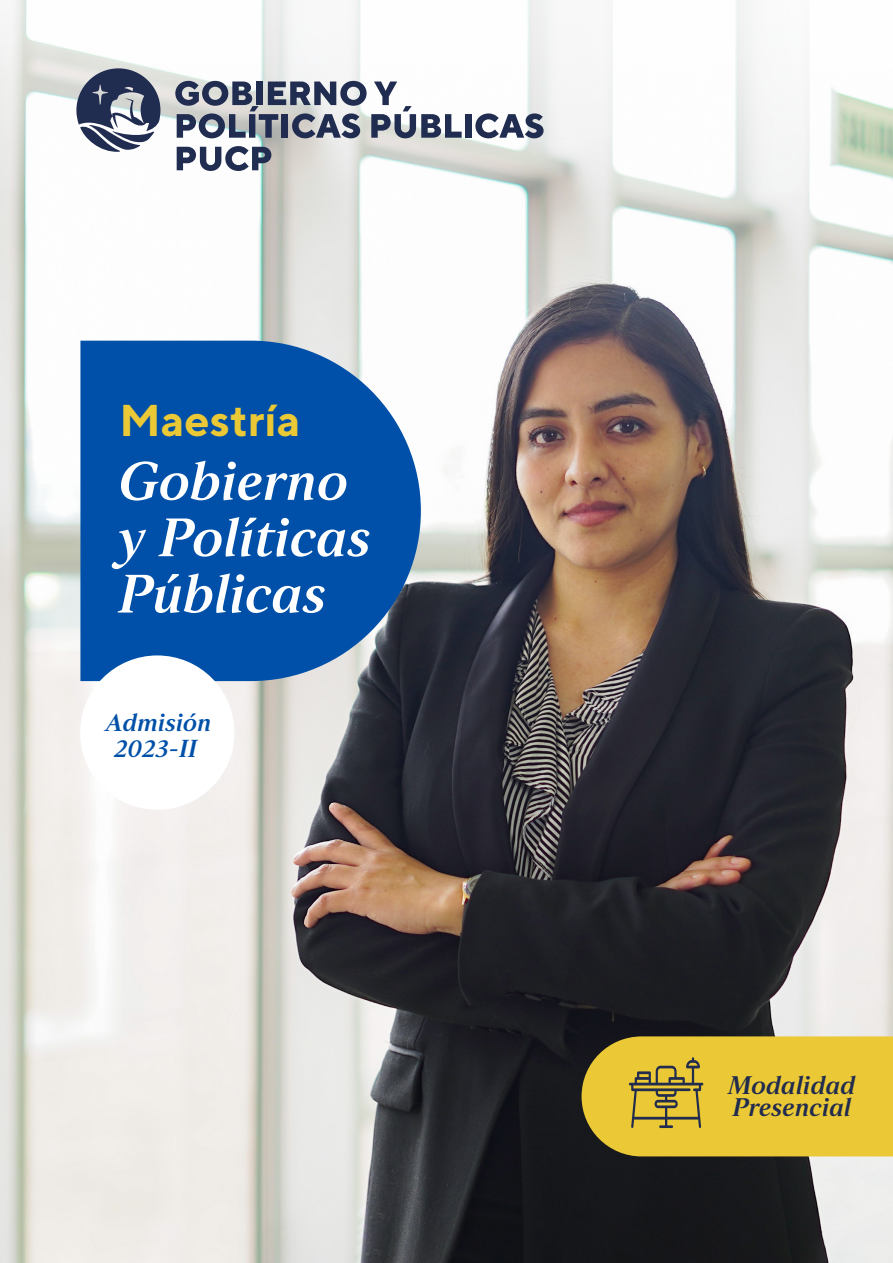
<style>
.page{position:relative;width:893px;height:1263px;background:#fff}
.page>*{position:absolute;margin:0;border:0;box-sizing:border-box;transform-origin:0 0}
.t1{font:54px/56.4px "Strato Pro Demi Bold It";color:#fff}
.t2{font:700 44.4px "TT Norms";color:#ebc835}
.t3{font:25.5px/21.9px "Strato Pro Demi Bold It";color:#212c4e}
.t4{font:24.6px/26.1px "Strato Pro Demi Bold It";color:#0050a9;text-align:center}
</style>
<div class="page">
<img style="left:0;top:244px;width:893px;height:1019px">
<svg style="left:0;top:0;width:893px;height:244px"></svg>
<svg style="left:80px;top:341px;width:341px;height:340px;background:#145baa"></svg>
<div style="left:80px;top:655px;width:154px;height:155px;background:#fff;border-radius:50%"></div>
<svg style="left:582px;top:1036px;width:311px;height:120px;background:#daba35"></svg>
<svg style="left:76px;top:68px;width:84px;height:85px"></svg>
<svg style="left:175px;top:81px;width:287px;height:57px"></svg>
<div style="left:465px;top:114px;width:6px;height:24px;background:#202c50"></div>
<svg style="left:475px;top:113px;width:69px;height:25px"></svg>
<svg style="left:177px;top:146px;width:94px;height:25px"></svg>
<p class="t2" style="left:119px;top:392px;width:183px">Maestría</p>
<p class="t1" style="left:118px;top:452px;width:254px">Gobierno y Políticas<br>Públicas</p>
<p class="t4" style="left:106px;top:709px;width:107px">Admisión<br>2023-II</p>
<p class="t3" style="left:728px;top:1074px;width:129px">Modalidad<br>Presencial</p>
</div>
